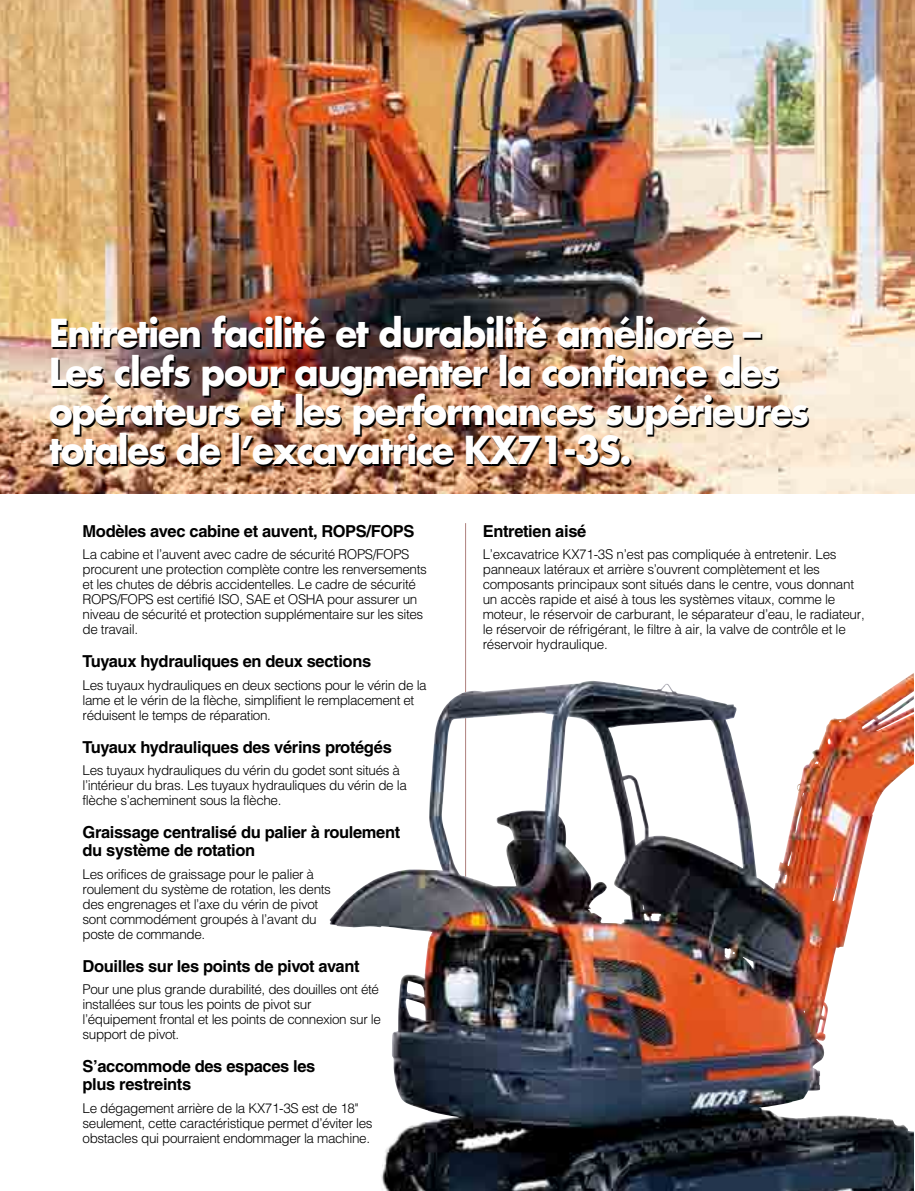
<style>
.page{position:relative;width:915px;height:1191px;background:#fff}
.page>*{position:absolute;margin:0;border:0;box-sizing:border-box;transform-origin:0 0}
.t1{font:700 37.5px/39px "Futura";letter-spacing:-.035em;color:#fff;scale:.95 1}
.t2{font:700 16.5px/18px "Helvetica";letter-spacing:-.02em;color:#000}
.t3{font:300 13.5px/15px "Helvetica";letter-spacing:-.03em;color:#000}
</style>
<div class="page">
<img style="left:0;top:0;width:914px;height:1191px">
<h1 class="t1" style="left:49px;top:317px;width:801px">Entretien facilité et durabilité améliorée – Les clefs pour augmenter la confiance des opérateurs et les performances supérieures totales de l’excavatrice KX71-3S.</h1>
<p class="t2" style="left:82px;top:523px;width:333px">Modèles avec cabine et auvent, ROPS/FOPS</p>
<p class="t3" style="left:82px;top:548px;width:345px">La cabine et l’auvent avec cadre de sécurité ROPS/FOPS procurent une protection complète contre les renversements et les chutes de débris accidentelles. Le cadre de sécurité ROPS/FOPS est certifié ISO, SAE et OSHA pour assurer un niveau de sécurité et protection supplémentaire sur les sites de travail.</p>
<p class="t2" style="left:82px;top:654px;width:290px">Tuyaux hydrauliques en deux sections</p>
<p class="t3" style="left:82px;top:678px;width:345px">Les tuyaux hydrauliques en deux sections pour le vérin de la lame et le vérin de la flèche, simplifient le remplacement et réduisent le temps de réparation.</p>
<p class="t2" style="left:82px;top:739px;width:311px">Tuyaux hydrauliques des vérins protégés</p>
<p class="t3" style="left:82px;top:764px;width:326px">Les tuyaux hydrauliques du vérin du godet sont situés à l’intérieur du bras. Les tuyaux hydrauliques du vérin de la flèche s’acheminent sous la flèche.</p>
<p class="t2" style="left:82px;top:825px;width:319px">Graissage centralisé du palier à roulement du système de rotation</p>
<p class="t3" style="left:82px;top:867px;width:250px">Les orifices de graissage pour le palier à roulement du système de rotation, les dents des engrenages et l’axe du vérin de pivot sont commodément groupés à l’avant du poste de commande.</p>
<p class="t2" style="left:82px;top:958px;width:278px">Douilles sur les points de pivot avant</p>
<p class="t3" style="left:82px;top:983px;width:300px">Pour une plus grande durabilité, des douilles ont été installées sur tous les points de pivot sur l’équipement frontal et les points de connexion sur le support de pivot.</p>
<p class="t2" style="left:82px;top:1059px;width:234px">S’accommode des espaces les plus restreints</p>
<p class="t3" style="left:82px;top:1101px;width:291px">Le dégagement arrière de la KX71-3S est de 18" seulement, cette caractéristique permet d’éviter les obstacles qui pourraient endommager la machine.</p>
<p class="t2" style="left:482px;top:523px;width:105px">Entretien aisé</p>
<p class="t3" style="left:482px;top:548px;width:383px">L’excavatrice KX71-3S n’est pas compliquée à entretenir. Les panneaux latéraux et arrière s’ouvrent complètement et les composants principaux sont situés dans le centre, vous donnant un accès rapide et aisé à tous les systèmes vitaux, comme le moteur, le réservoir de carburant, le séparateur d’eau, le radiateur, le réservoir de réfrigérant, le filtre à air, la valve de contrôle et le réservoir hydraulique.</p>
</div>
